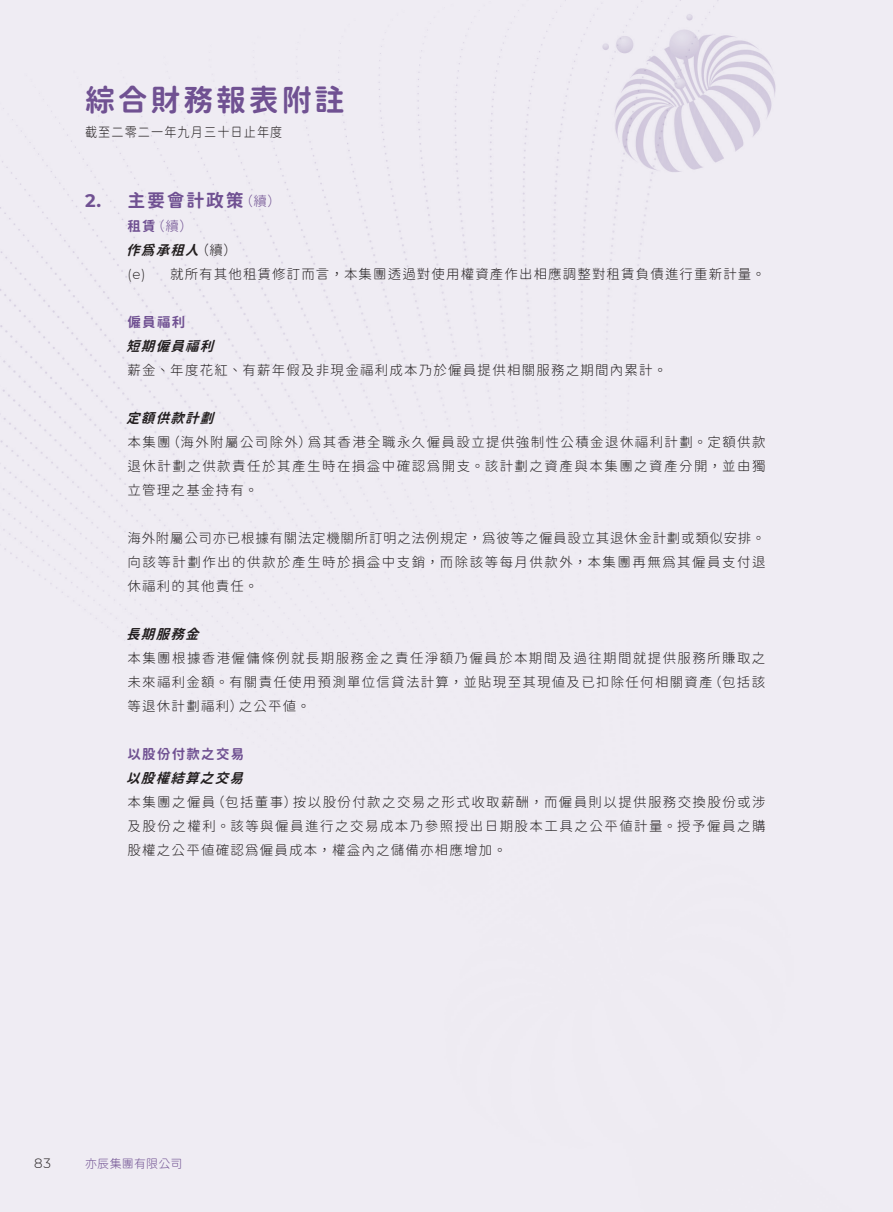
<style>
.page{position:relative;width:893px;height:1212px;background:#fff}
.page>*{position:absolute;margin:0;border:0;box-sizing:border-box;transform-origin:0 0}
.t1{font:30px "Gen Sen Rounded TW B";letter-spacing:.09em;color:#705192}
.t2{font:18px "Gen Sen Rounded TW B";letter-spacing:.09em;color:#705192}
.t3{font:700 18px "Montserrat";color:#705192}
.t4{font:13.5px/24px "Gen Sen Rounded TW L";letter-spacing:.1em;color:#231f20}
.t5{font:13.5px "Gen Sen Rounded TW L";letter-spacing:.08em;color:#231f20}
.t6{font:italic 13.5px "Gen Sen Rounded TW B";color:#231f20}
.t7{font:13.5px "Gen Sen Rounded TW L";letter-spacing:.1em;color:#231f20;scale:.9 1}
.t8{font:13.5px "Gen Sen Rounded TW B";letter-spacing:.09em;color:#705192}
.t9{font:13.5px "Gen Sen Rounded TW L";color:#705192}
.t10{font:300 13.5px "Montserrat";color:#231f20}
.t11{font:12px "Gen Sen Rounded TW L";letter-spacing:.015em;color:#705192}
</style>
<div class="page">
<div style="left:0;top:0;width:893px;height:191px;background:#efecf3"></div>
<h1 class="t1" style="left:85px;top:84px;width:261px">綜合財務報表附註</h1>
<p class="t7" style="left:85px;top:124px;width:221px">截至二零二一年九月三十日止年度</p>
<h2 class="t3" style="left:85px;top:188px;width:18px">2.</h2>
<h2 class="t2" style="left:128px;top:190px;width:118px">主要會計政策</h2>
<p class="t9" style="left:240px;top:193px;width:43px">（續(</p>
<p class="t9" style="left:151px;top:219px;width:43px">（續(</p>
<p class="t8" style="left:128px;top:219px;width:30px">租賃</p>
<p class="t4" style="left:196px;top:239px;width:43px">（續(</p>
<p class="t6" style="left:126px;top:243px;width:83px">作為承租人</p>
<p class="t5" style="left:170px;top:267px;width:597px">就所有其他租賃修訂而言，本集團透過對使用權資產作出相應調整對租賃負債進行重新計量。</p>
<p class="t10" style="left:128px;top:265px;width:19px">e( )</p>
<p class="t8" style="left:128px;top:315px;width:59px">僱員福利</p>
<p class="t6" style="left:126px;top:339px;width:98px">短期僱員福利</p>
<p class="t4" style="left:128px;top:359px;width:541px">薪金、年度花紅、有薪年假及非現金福利成本乃於僱員提供相關服務之期間內累計。</p>
<p class="t6" style="left:126px;top:411px;width:98px">定額供款計劃</p>
<p class="t4" style="left:308px;top:431px;width:459px">為其香港全職永久僱員設立提供強制性公積金退休福利計劃。定額供款</p>
<p class="t4" style="left:167px;top:431px;width:147px">（海外附屬公司除外）</p>
<p class="t4" style="left:128px;top:431px;width:639px">本集團<br>退休計劃之供款責任於其產生時在損益中確認為開支。該計劃之資產與本集團之資產分開，並由獨立管理之基金持有。</p>
<p class="t4" style="left:128px;top:527px;width:639px;text-align:justify">海外附屬公司亦已根據有關法定機關所訂明之法例規定，為彼等之僱員設立其退休金計劃或類似安排。向該等計劃作出的供款於產生時於損益中支銷，而除該等每月供款外，本集團再無為其僱員支付退休福利的其他責任。</p>
<p class="t6" style="left:126px;top:627px;width:83px">長期服務金</p>
<p class="t4" style="left:128px;top:647px;width:639px;text-align:right">本集團根據香港僱傭條例就長期服務金之責任淨額乃僱員於本期間及過往期間就提供服務所賺取之（包括該</p>
<p class="t4" style="left:239px;top:671px;width:475px;text-indent:-111px">未來福利金額。有關責任使用預測單位信貸法計算，並貼現至其現値及已扣除任何相關資產之公平値。</p>
<p class="t4" style="left:128px;top:695px;width:117px">等退休計劃福利）</p>
<p class="t8" style="left:128px;top:747px;width:118px">以股份付款之交易</p>
<p class="t6" style="left:126px;top:771px;width:128px">以股權結算之交易</p>
<p class="t4" style="left:211px;top:791px;width:88px">（包括董事）</p>
<p class="t4" style="left:293px;top:791px;width:474px">按以股份付款之交易之形式收取薪酬，而僱員則以提供服務交換股份或涉</p>
<p class="t4" style="left:128px;top:791px;width:639px">本集團之僱員<br>及股份之權利。該等與僱員進行之交易成本乃參照授出日期股本工具之公平値計量。授予僱員之購股權之公平値確認為僱員成本，權益內之儲備亦相應增加。</p>
<p class="t10" style="left:34px;top:1154px;width:18px">83</p>
<p class="t11" style="left:85px;top:1156px;width:99px">亦辰集團有限公司</p>
</div>
